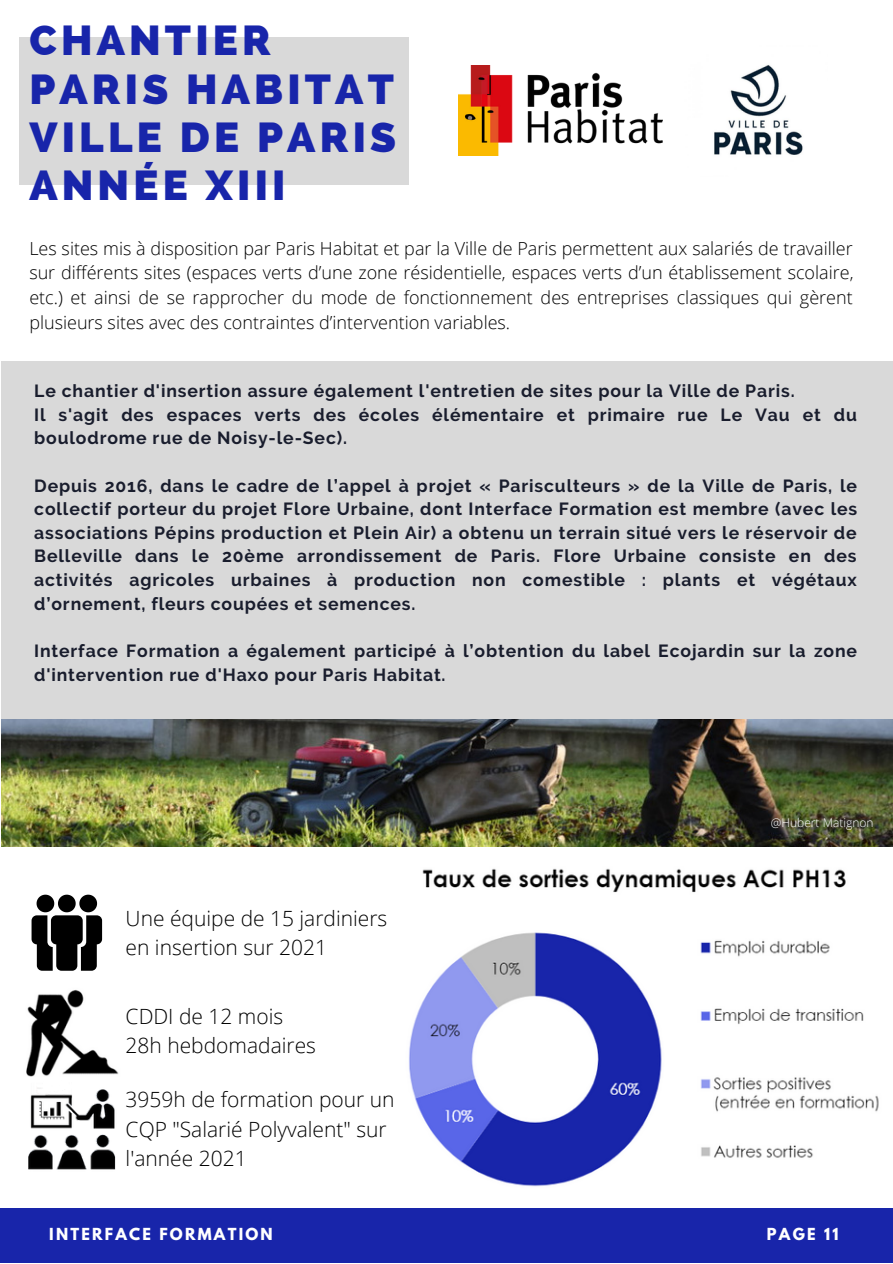
<style>
.page{position:relative;width:893px;height:1264px;background:#fff}
.page>*{position:absolute;margin:0;border:0;box-sizing:border-box;transform-origin:0 0}
.t1{font:800 42px/48.3px "Raleway";letter-spacing:.1em;color:#1825aa}
.t2{font:300 21px/29.2px "Open Sans";color:#000}
.t3{font:300 18px/24.8px "Open Sans";color:#000;text-align:justify}
.t4{font:700 17.55px/23.5px "Raleway";letter-spacing:.05em;color:#191d2d}
.t5{font:700 14.7px "League Spartan";letter-spacing:.15em;color:#fff}
.t6{font:300 12px "Open Sans";color:#fff}
</style>
<div class="page">
<div style="left:0;top:1208px;width:892px;height:54px;background:#1825aa"></div>
<img style="left:1px;top:718px;width:891px;height:128px">
<div style="left:20px;top:37px;width:389px;height:147px;background:#d9d9d9"></div>
<img style="left:409px;top:868px;width:470px;height:319px">
<div style="left:1px;top:361px;width:891px;height:357px;background:#d9d9d9"></div>
<svg style="left:32px;top:894px;width:70px;height:76px"></svg>
<img style="left:28px;top:1088px;width:88px;height:82px">
<img style="left:26px;top:990px;width:93px;height:86px">
<img style="left:714px;top:65px;width:89px;height:90px">
<img style="left:458px;top:66px;width:204px;height:90px">
<h1 class="t1" style="left:29px;top:16px;width:368px">CHANTIER<br>PARIS HABITAT<br>VILLE DE PARIS<br>ANNÉE XIII</h1>
<p class="t3" style="left:29px;top:235px;width:825px">Les sites mis à disposition par Paris Habitat et par la Ville de Paris permettent aux salariés de travailler sur différents sites (espaces verts d’une zone résidentielle, espaces verts d’un établissement scolaire, etc.) et ainsi de se rapprocher du mode de fonctionnement des entreprises classiques qui gèrent plusieurs sites avec des contraintes d’intervention variables.</p>
<p class="t4" style="left:34px;top:379px;width:824px">Le chantier d'insertion assure également l'entretien de sites pour la Ville de Paris.<br>Il s'agit des espaces verts des écoles élémentaire et primaire rue Le Vau et du boulodrome rue de Noisy-le-Sec).</p>
<p class="t4" style="left:34px;top:473px;width:824px;text-align:justify">Depuis 2016, dans le cadre de l’appel à projet « Parisculteurs » de la Ville de Paris, le collectif porteur du projet Flore Urbaine, dont Interface Formation est membre (avec les associations Pépins production et Plein Air) a obtenu un terrain situé vers le réservoir de Belleville dans le 20ème arrondissement de Paris. Flore Urbaine consiste en des activités agricoles urbaines à production non comestible : plants et végétaux d’ornement, fleurs coupées et semences.</p>
<p class="t4" style="left:34px;top:639px;width:824px">Interface Formation a également participé à l’obtention du label Ecojardin sur la zone d'intervention rue d'Haxo pour Paris Habitat.</p>
<p class="t2" style="left:126px;top:903px;width:263px">Une équipe de 15 jardiniers en insertion sur 2021</p>
<p class="t2" style="left:126px;top:1001px;width:192px">CDDI de 12 mois<br>28h hebdomadaires</p>
<p class="t2" style="left:126px;top:1084px;width:270px">3959h de formation pour un<br>CQP "Salarié Polyvalent" sur l'année 2021</p>
<p class="t6" style="left:770px;top:814px;width:104px">@Hubert Matignon</p>
<p class="t5" style="left:49px;top:1226px;width:225px">INTERFACE FORMATION</p>
<p class="t5" style="left:766px;top:1226px;width:77px">P<sub>P</sub> A<sub>A</sub> G<sub>G</sub> E<sub>E</sub> 1<sub>1</sub> 1<sub>0</sub></p>
</div>
